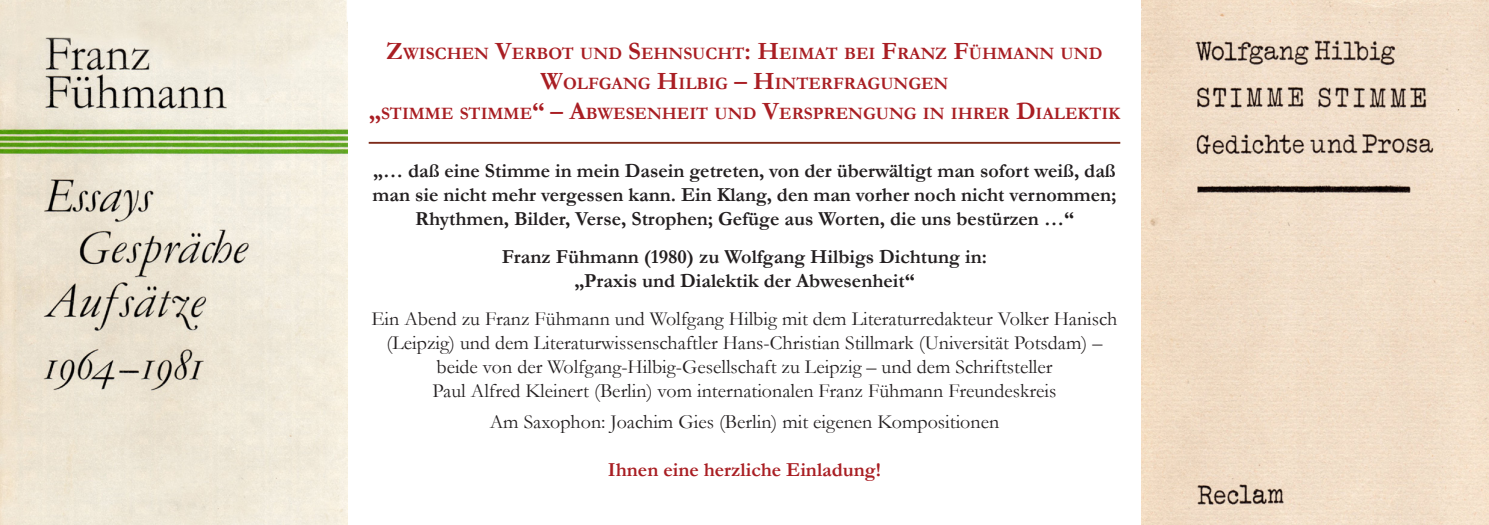
<style>
.page{position:relative;width:1489px;height:525px;background:#fff}
.page>*{position:absolute;margin:0;border:0;box-sizing:border-box;transform-origin:0 0}
.t1{font:20px/24px "Garamond";color:#231f20;text-align:center}
.t2{font:700 20px/24px "Garamond";color:#231f20;text-align:center}
.t3{font:700 20px "Garamond";color:#a91e23}
.t4{font:700 17.5px/30px "Garamond";color:#a91e23;text-align:center}
.s1{font-size:25px}
</style>
<div class="page">
<img style="left:0;top:0;width:347px;height:524px">
<img style="left:1141px;top:0;width:347px;height:524px">
<hr style="left:369px;top:142px;width:751px;height:2px;background:#7d2a1a">
<p class="t4" style="left:386px;top:38px;width:717px"><span class="s1">Z</span>WISCHEN <span class="s1">V</span>ERBOT UND <span class="s1">S</span>EHNSUCHT<span class="s1">: H</span>EIMAT BEI <span class="s1">F</span>RANZ <span class="s1">F</span>ÜHMANN UND<br><span class="s1">W</span>OLFGANG <span class="s1">H</span>ILBIG <span class="s1">– H</span>INTERFRAGUNGEN</p>
<p class="t4" style="left:369px;top:98px;width:752px"><span class="s1">„</span>STIMME STIMME<span class="s1">“ – A</span>BWESENHEIT UND <span class="s1">V</span>ERSPRENGUNG IN IHRER <span class="s1">D</span>IALEKTIK</p>
<p class="t2" style="left:372px;top:158px;width:745px">„… daß eine Stimme in mein Dasein getreten, von der überwältigt man sofort weiß, daß man sie nicht mehr vergessen kann. Ein Klang, den man vorher noch nicht vernommen;<br>Rhythmen, Bilder, Verse, Strophen; Gefüge aus Worten, die uns bestürzen …“</p>
<p class="t2" style="left:502px;top:245px;width:486px">Franz Fühmann (1980) zu Wolfgang Hilbigs Dichtung in: „Praxis und Dialektik der Abwesenheit“</p>
<p class="t1" style="left:371px;top:306px;width:747px">Ein Abend zu Franz Fühmann und Wolfgang Hilbig mit dem Literaturredakteur Volker Hanisch (Leipzig) und dem Literaturwissenschaftler Hans-Christian Stillmark (Universität Potsdam) – beide von der Wolfgang-Hilbig-Gesellschaft zu Leipzig – und dem Schriftsteller<br>Paul Alfred Kleinert (Berlin) vom internationalen Franz Fühmann Freundeskreis</p>
<p class="t1" style="left:489px;top:409px;width:511px">Am Saxophon: Joachim Gies (Berlin) mit eigenen Kompositionen</p>
<p class="t3" style="left:608px;top:455px;width:274px">Ihnen eine herzliche Einladung!</p>
</div>
